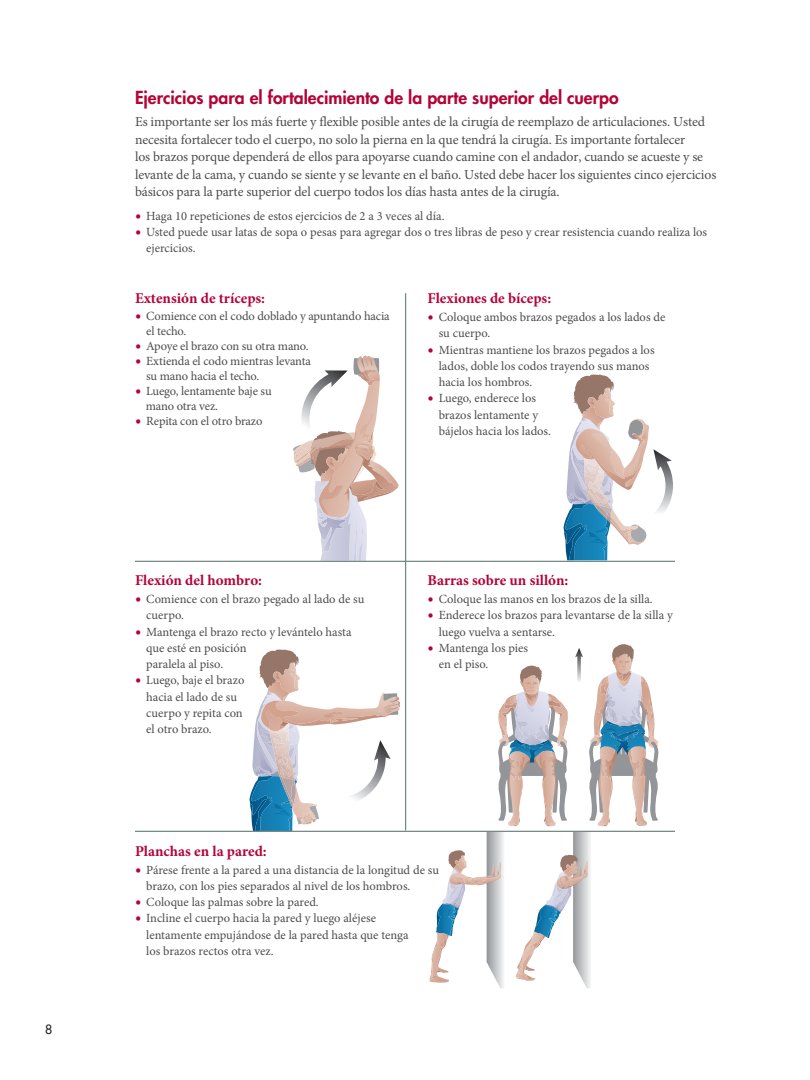
<style>
.page{position:relative;width:810px;height:1080px;background:#fff}
.page>*{position:absolute;margin:0;border:0;box-sizing:border-box;transform-origin:0 0}
.t1{font:800 17.5px "Futura Std";color:#b30437}
.t2{font:700 15px "Minion Pro";color:#b30437}
.t3{font:13.75px/17.5px "Minion Pro";letter-spacing:-.01em;color:#4b4c4d}
.t4{font:12.5px/16.2px "Minion Pro";color:#4b4c4d}
.t5{font:500 12.5px "Futura Std";color:#231f20}
.s1{font-size:16.25px;color:#b30437}
</style>
<div class="page">
<svg style="left:429px;top:850px;width:72px;height:133px"></svg>
<svg style="left:515px;top:855px;width:73px;height:126px"></svg>
<svg style="left:293px;top:356px;width:106px;height:205px"></svg>
<img style="left:653px;top:449px;width:20px;height:63px">
<svg style="left:564px;top:374px;width:85px;height:186px"></svg>
<svg style="left:249px;top:649px;width:151px;height:182px"></svg>
<img style="left:575px;top:648px;width:8px;height:34px">
<svg style="left:498px;top:666px;width:70px;height:161px"></svg>
<svg style="left:589px;top:644px;width:69px;height:182px"></svg>
<hr style="left:405px;top:293px;width:1px;height:537px;background:#758983">
<hr style="left:135px;top:561px;width:540px;height:1px;background:#758983">
<hr style="left:135px;top:831px;width:540px;height:1px;background:#758983">
<p class="t5" style="left:45px;top:1022px;width:9px">8</p>
<h3 class="t1" style="left:135px;top:87px;width:485px">Ejercicios para el fortalecimiento de la parte superior del cuerpo</h3>
<p class="t3" style="left:135px;top:113px;width:583px">Es importante ser los más fuerte y flexible posible antes de la cirugía de reemplazo de articulaciones. Usted necesita fortalecer todo el cuerpo, no solo la pierna en la que tendrá la cirugía. Es importante fortalecer<br>los brazos porque dependerá de ellos para apoyarse cuando camine con el andador, cuando se acueste y se levante de la cama, y cuando se siente y se levante en el baño. Usted debe hacer los siguientes cinco ejercicios básicos para la parte superior del cuerpo todos los días hasta antes de la cirugía.</p>
<p class="t4" style="left:135px;top:208px;width:311px"><span class="s1">•</span> Haga 10 repeticiones de estos ejercicios de 2 a 3 veces al día.</p>
<p class="t4" style="left:146px;top:224px;width:562px;text-indent:-11px"><span class="s1">•</span> Usted puede usar latas de sopa o pesas para agregar dos o tres libras de peso y crear resistencia cuando realiza los ejercicios.</p>
<h4 class="t2" style="left:135px;top:288px;width:132px">Extensión de tríceps:</h4>
<p class="t4" style="left:146px;top:308px;width:245px;line-height:15px;text-indent:-11px"><span class="s1">•</span> Comience con el codo doblado y apuntando hacia el techo.</p>
<p class="t4" style="left:135px;top:338px;width:175px"><span class="s1">•</span> Apoye el brazo con su otra mano.</p>
<p class="t4" style="left:146px;top:353px;width:166px;line-height:15px;text-indent:-11px"><span class="s1">•</span> Extienda el codo mientras levanta su mano hacia el techo.</p>
<p class="t4" style="left:146px;top:383px;width:127px;line-height:15px;text-indent:-11px"><span class="s1">•</span> Luego, lentamente baje su mano otra vez.</p>
<p class="t4" style="left:135px;top:413px;width:129px"><span class="s1">•</span> Repita con el otro brazo</p>
<h4 class="t2" style="left:428px;top:288px;width:125px">Flexiones de bíceps:</h4>
<p class="t4" style="left:439px;top:309px;width:228px;text-indent:-11px"><span class="s1">•</span> Coloque ambos brazos pegados a los lados de su cuerpo.</p>
<p class="t4" style="left:439px;top:342px;width:217px;text-indent:-11px"><span class="s1">•</span> Mientras mantiene los brazos pegados a los lados, doble los codos trayendo sus manos hacia los hombros.</p>
<p class="t4" style="left:439px;top:390px;width:114px;text-indent:-11px"><span class="s1">•</span> Luego, enderece los brazos lentamente y bájelos hacia los lados.</p>
<h4 class="t2" style="left:135px;top:570px;width:129px">Flexión del hombro:</h4>
<p class="t4" style="left:146px;top:591px;width:220px;text-indent:-11px"><span class="s1">•</span> Comience con el brazo pegado al lado de su cuerpo.</p>
<p class="t4" style="left:146px;top:623px;width:207px;text-indent:-11px"><span class="s1">•</span> Mantenga el brazo recto y levántelo hasta que esté en posición<br>paralela al piso.</p>
<p class="t4" style="left:146px;top:672px;width:100px;text-indent:-11px"><span class="s1">•</span> Luego, baje el brazo hacia el lado de su cuerpo y repita con el otro brazo.</p>
<h4 class="t2" style="left:428px;top:570px;width:142px">Barras sobre un sillón:</h4>
<p class="t4" style="left:428px;top:591px;width:227px"><span class="s1">•</span> Coloque las manos en los brazos de la silla.</p>
<p class="t4" style="left:439px;top:607px;width:236px;text-indent:-11px"><span class="s1">•</span> Enderece los brazos para levantarse de la silla y luego vuelva a sentarse.</p>
<p class="t4" style="left:439px;top:640px;width:91px;text-indent:-11px"><span class="s1">•</span> Mantenga los pies en el piso.</p>
<p class="t2" style="left:135px;top:840px;width:133px">Planchas en la pared:</p>
<p class="t4" style="left:146px;top:862px;width:294px;text-indent:-11px"><span class="s1">•</span> Párese frente a la pared a una distancia de la longitud de su brazo, con los pies separados al nivel de los hombros.</p>
<p class="t4" style="left:135px;top:894px;width:185px"><span class="s1">•</span> Coloque las palmas sobre la pared.</p>
<p class="t4" style="left:146px;top:910px;width:264px;text-indent:-11px"><span class="s1">•</span> Incline el cuerpo hacia la pared y luego aléjese lentamente empujándose de la pared hasta que tenga los brazos rectos otra vez.</p>
</div>
